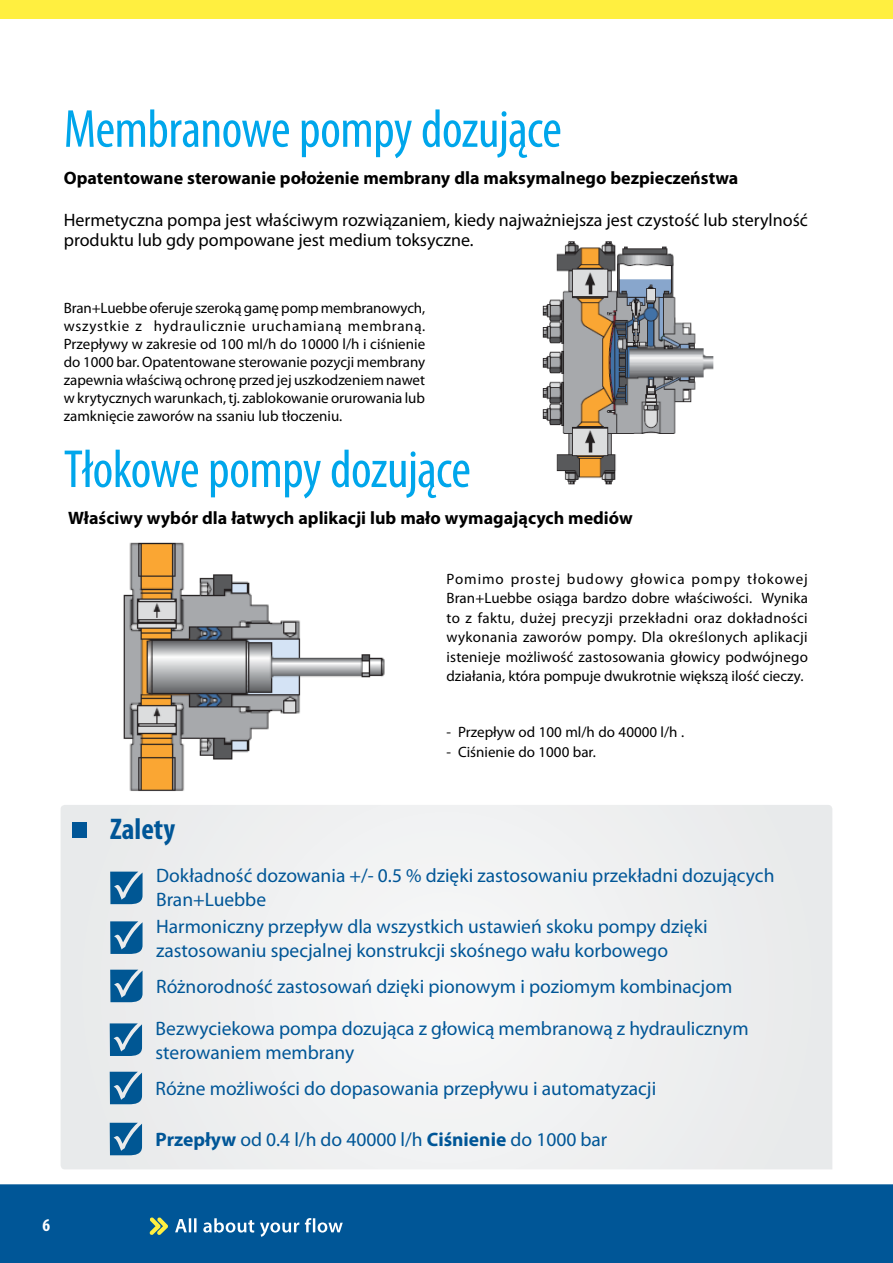
<style>
.page{position:relative;width:893px;height:1263px;background:#fff}
.page>*{position:absolute;margin:0;border:0;box-sizing:border-box;transform-origin:0 0}
.t1{font:condensed 54px "Myriad Pro";letter-spacing:-.015em;color:#00a6eb}
.t2{font:700 condensed 30px "Myriad Pro";color:#005697}
.t3{font:19.5px/23.4px "Myriad Pro";color:#005697}
.t4{font:18px/19.5px "Myriad Pro";color:#000}
.t5{font:700 18px "Myriad Pro";color:#000}
.t6{font:700 condensed 18px "Myriad Pro";color:#fff}
.t7{font:15px/18px "Myriad Pro";color:#000;text-align:justify}
.s1{font-weight:700}
</style>
<div class="page">
<div style="left:0;top:1184px;width:893px;height:79px;background:#005697"></div>
<div style="left:0;top:0;width:893px;height:19px;background:#ffef40"></div>
<svg style="left:149px;top:1217px;width:19px;height:18px"></svg>
<svg style="left:175px;top:1218px;width:168px;height:19px"></svg>
<img style="left:123px;top:542px;width:262px;height:250px">
<img style="left:542px;top:241px;width:172px;height:244px">
<div style="left:61px;top:805px;width:771px;height:364px;background:#eff0f0"></div>
<div style="left:72px;top:822px;width:14px;height:15px;background:#005697"></div>
<svg style="left:110px;top:872px;width:33px;height:32px"></svg>
<svg style="left:110px;top:1023px;width:32px;height:33px"></svg>
<svg style="left:110px;top:921px;width:33px;height:33px"></svg>
<svg style="left:110px;top:1072px;width:32px;height:32px"></svg>
<svg style="left:110px;top:970px;width:33px;height:32px"></svg>
<svg style="left:110px;top:1123px;width:32px;height:32px"></svg>
<h1 class="t1" style="left:64px;top:96px;width:500px">Membranowe pompy dozujące</h1>
<p class="t5" style="left:64px;top:166px;width:676px">Opatentowane sterowanie położenie membrany dla maksymalnego bezpieczeństwa</p>
<p class="t4" style="left:64px;top:210px;width:746px">Hermetyczna pompa jest właściwym rozwiązaniem, kiedy najważniejsza jest czystość lub sterylność produktu lub gdy pompowane jest medium toksyczne.</p>
<p class="t7" style="left:64px;top:299px;width:363px">Bran+Luebbe oferuje szeroką gamę pomp membranowych, wszystkie z hydraulicznie uruchamianą membraną.<br>Przepływy w zakresie od 100 ml/h do 10000 l/h i ciśnienie do 1000 bar. Opatentowane sterowanie pozycji membrany zapewnia właściwą ochronę przed jej uszkodzeniem nawet w krytycznych warunkach, tj. zablokowanie orurowania lub zamknięcie zaworów na ssaniu lub tłoczeniu.</p>
<h1 class="t1" style="left:64px;top:436px;width:409px">Tłokowe pompy dozujące</h1>
<p class="t5" style="left:68px;top:506px;width:566px">Właściwy wybór dla łatwych aplikacji lub mało wymagających mediów</p>
<p class="t7" style="left:446px;top:569px;width:363px;line-height:19.5px">Pomimo prostej budowy głowica pompy tłokowej Bran+Luebbe osiąga bardzo dobre właściwości. Wynika to z faktu, dużej precyzji przekładni oraz dokładności wykonania zaworów pompy. Dla określonych aplikacji istenieje możliwość zastosowania głowicy podwójnego działania, która pompuje dwukrotnie większą ilość cieczy.</p>
<p class="t7" style="left:446px;top:723px;width:239px">- Przepływ od 100 ml/h do 40000 l/h .</p>
<p class="t7" style="left:446px;top:743px;width:151px">- Ciśnienie do 1000 bar.</p>
<h2 class="t2" style="left:110px;top:810px;width:66px">Zalety</h2>
<h3 class="t3" style="left:156px;top:864px;width:620px">Dokładność dozowania +/- 0.5 % dzięki zastosowaniu przekładni dozujących<br>Bran+Luebbe</h3>
<h3 class="t3" style="left:156px;top:915px;width:553px">Harmoniczny przepływ dla wszystkich ustawień skoku pompy dzięki zastosowaniu specjalnej konstrukcji skośnego wału korbowego</h3>
<h3 class="t3" style="left:156px;top:975px;width:578px">Różnorodność zastosowań dzięki pionowym i poziomym kombinacjom</h3>
<h3 class="t3" style="left:156px;top:1017px;width:594px">Bezwyciekowa pompa dozująca z głowicą membranową z hydraulicznym sterowaniem membrany</h3>
<h3 class="t3" style="left:156px;top:1077px;width:502px">Różne możliwości do dopasowania przepływu i automatyzacji</h3>
<h3 class="t3" style="left:156px;top:1128px;width:453px"><span class="s1">Przepływ</span> od 0.4 l/h do 40000 l/h <span class="s1">Ciśnienie</span> do 1000 bar</h3>
<p class="t6" style="left:43px;top:1214px;width:9px">6</p>
</div>
